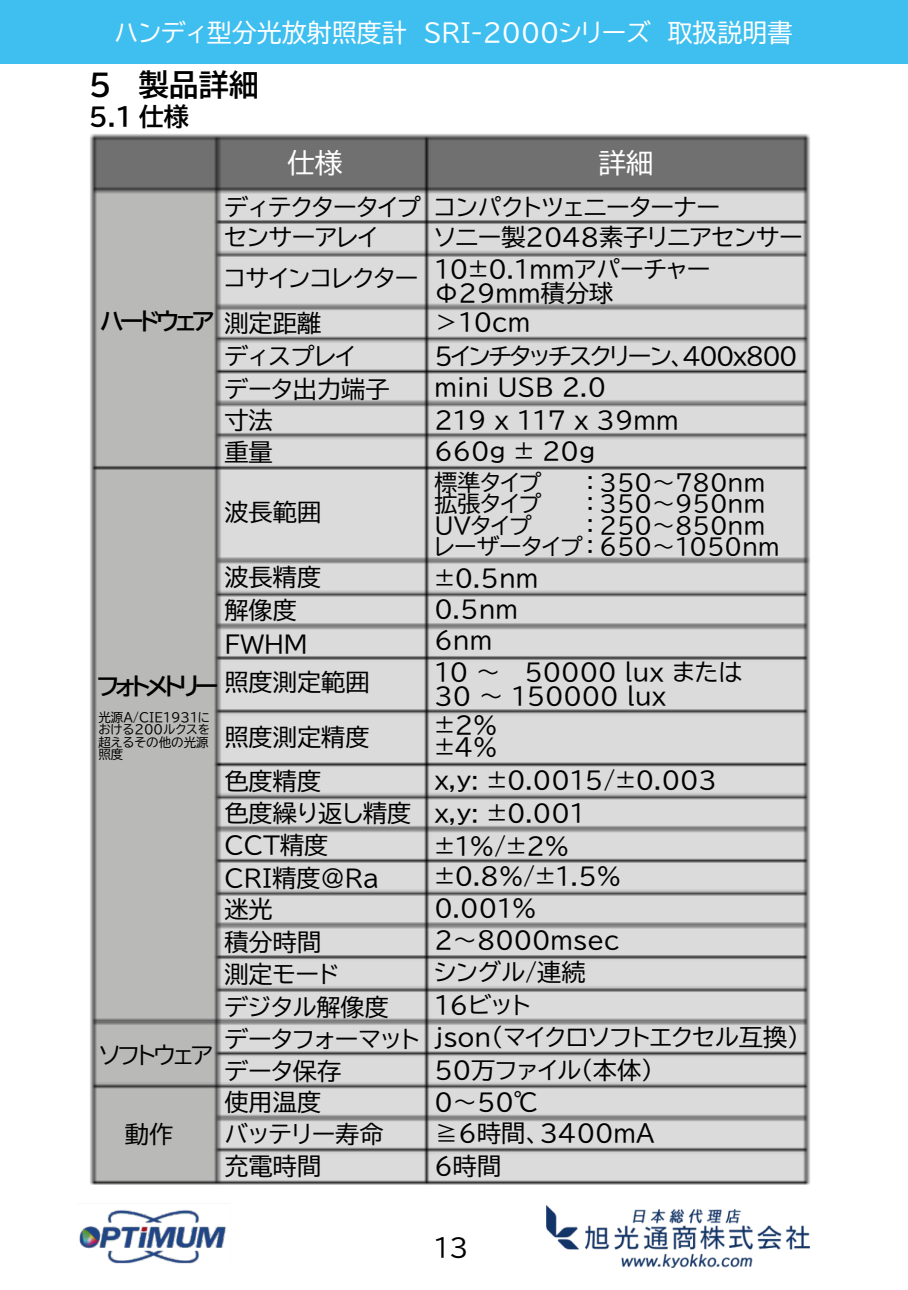
<style>
.page{position:relative;width:908px;height:1290px;background:#fff}
.page>*{position:absolute;margin:0;border:0;box-sizing:border-box;transform-origin:0 0}
.t1{font:30px "BIZ UDP Gothic Bold";color:#000}
.t2{font:27px "BIZ UDP Gothic";color:#fff}
.t3{font:25px "BIZ UDP Gothic";color:#fff}
.t4{font:25px "BIZ UDP Gothic Bold";color:#000}
.t5{font:25px "BIZ UDP Gothic";color:#000}
.t6{font:23.75px/32.2px "BIZ UDP Gothic";color:#000}
.t7{font:23.75px/32px "BIZ UDP Gothic";letter-spacing:-.035em;color:#000}
.t8{font:23.75px "BIZ UDP Gothic Bold";letter-spacing:-.18em;color:#000}
.t9{font:22.5px/21.2px "BIZ UDP Gothic";color:#000}
.t10{font:12.5px/12.5px "BIZ UDP Gothic";color:#000;text-align:justify}
.s1{font-family:"BIZ UDP Gothic"}
</style>
<div class="page">
<div style="left:0;top:0;width:907px;height:64px;background:#3ebff0"></div>
<img style="left:79px;top:1210px;width:148px;height:54px">
<img style="left:546px;top:1205px;width:263px;height:63px">
<img style="left:90px;top:134px;width:720px;height:1051px">
<p class="t3" style="left:114px;top:20px;width:679px">ハンディ型分光放射照度計 SRI-2000シリーズ 取扱説明書</p>
<p class="t1" style="left:89px;top:70px;width:172px">5 製品詳細</p>
<p class="t4" style="left:89px;top:104px;width:102px">5.1 仕様</p>
<p class="t2" style="left:287px;top:149px;width:57px">仕様</p>
<p class="t6" style="left:224px;top:192px;width:198px;line-height:30.5px">ディテクタータイプセンサーアレイ</p>
<p class="t6" style="left:224px;top:262px;width:195px">コサインコレクター</p>
<p class="t8" style="left:100px;top:309px;width:223px">ハードウェア<span class="s1">測定距離</span></p>
<p class="t6" style="left:224px;top:340px;width:167px">ディスプレイ<br>データ出力端子寸法<br>重量</p>
<p class="t6" style="left:224px;top:496px;width:98px">波長範囲</p>
<p class="t6" style="left:224px;top:560px;width:98px;line-height:33.8px">波長精度解像度<br>FWHM</p>
<p class="t6" style="left:224px;top:666px;width:147px">照度測定範囲</p>
<p class="t6" style="left:224px;top:715px;width:147px;line-height:43.5px">照度測定精度色度精度</p>
<p class="t6" style="left:224px;top:797px;width:197px">色度繰り返し精度<br>CCT精度<br>CRI精度＠Ra<br>迷光<br>積分時間<br>測定モード<br>デジタル解像度<br>データフォーマットデータ保存</p>
<p class="t6" style="left:224px;top:1085px;width:161px">使用温度<br>バッテリー寿命充電時間</p>
<p class="t8" style="left:97px;top:674px;width:123px">フォトメトリー</p>
<p class="t10" style="left:98px;top:711px;width:113px">光源A/CIE1931における200ルクスを超えるその他の光源照度</p>
<p class="t6" style="left:99px;top:1039px;width:115px">ソフトウェア</p>
<p class="t6" style="left:125px;top:1118px;width:50px">動作</p>
<p class="t2" style="left:598px;top:149px;width:57px">詳細</p>
<p class="t6" style="left:434px;top:191px;width:369px;line-height:31px">コンパクトツェニーターナー<br>ソニー製2048素子リニアセンサー<br>10±0.1mmアパーチャー</p>
<p class="t6" style="left:434px;top:278px;width:180px;line-height:29px">Φ29mm積分球＞10ｃｍ</p>
<p class="t7" style="left:434px;top:340px;width:364px">5インチタッチスクリーン、400x800 mini USB 2.0<br>219 x 117 x 39mm<br>660g ± 20g</p>
<p class="t9" style="left:434px;top:472px;width:109px">標準タイプ</p>
<p class="t9" style="left:584px;top:472px;width:182px">： 350～780nm</p>
<p class="t9" style="left:434px;top:493px;width:109px">拡張タイプ</p>
<p class="t9" style="left:584px;top:493px;width:182px">： 350～950nm</p>
<p class="t9" style="left:434px;top:514px;width:99px">UVタイプ</p>
<p class="t9" style="left:434px;top:514px;width:347px;text-indent:150px">： 250～850nmレーザータイプ： 650～1050nm</p>
<p class="t6" style="left:434px;top:562px;width:309px;line-height:31.5px">±0.5nm<br>0.5nm<br>6nm<br>10 ～ 50000 lux または</p>
<p class="t6" style="left:434px;top:681px;width:233px;line-height:29.2px">30 ～ 150000 lux ±2%</p>
<p class="t6" style="left:434px;top:730px;width:284px;line-height:33px">±4%<br>x,y: ±0.0015/±0.003 x,y: ±0.001 ±1%/±2%</p>
<p class="t6" style="left:434px;top:860px;width:366px">±0.8%/±1.5%<br>0.001%<br>2～8000msec<br>シングル/連続<br>16ビット<br>json（マイクロソフトエクセル互換)<br>50万ファイル(本体)<br>0～50℃<br>≧6時間、3400mA<br>6時間</p>
<p class="t5" style="left:433px;top:1235px;width:36px">13</p>
</div>
